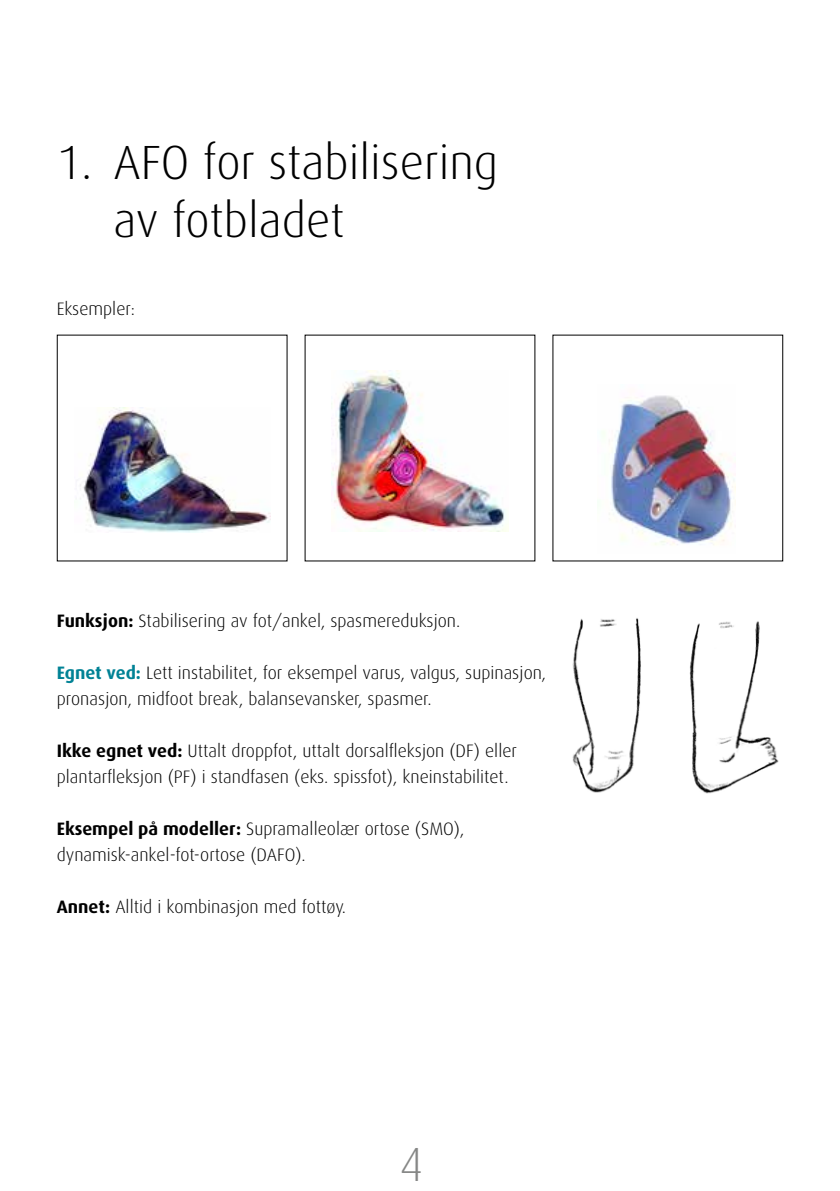
<style>
.page{position:relative;width:840px;height:1191px;background:#fff}
.page>*{position:absolute;margin:0;border:0;box-sizing:border-box;transform-origin:0 0}
.t1{font:300 48px/57.6px "Dax";color:#000}
.t2{font:300 48px "Dax";color:#868786}
.t3{font:300 18px/26px "Dax";color:#000}
.s1{font-weight:700}
.s2{font-weight:700;color:#008295}
</style>
<div class="page">
<img style="left:80px;top:407px;width:190px;height:125px">
<img style="left:331px;top:370px;width:177px;height:161px">
<img style="left:602px;top:395px;width:133px;height:150px">
<img style="left:572px;top:618px;width:207px;height:176px">
<h1 class="t1" style="left:113px;top:134px;width:386px;text-indent:-57px">1. AFO for stabilisering av fotbladet</h1>
<p class="t3" style="left:57px;top:296px;width:80px">Eksempler:</p>
<p class="t3" style="left:57px;top:608px;width:405px"><span class="s1">Funksjon:</span> Stabilisering av fot/ankel, spasmereduksjon.</p>
<p class="t3" style="left:57px;top:660px;width:491px"><span class="s2">Egnet ved:</span> Lett instabilitet, for eksempel varus, valgus, supinasjon, pronasjon, midfoot break, balansevansker, spasmer.</p>
<p class="t3" style="left:57px;top:738px;width:461px"><span class="s1">Ikke egnet ved:</span> Uttalt droppfot, uttalt dorsalfleksjon (DF) eller plantarfleksjon (PF) i standfasen (eks. spissfot), kneinstabilitet.</p>
<p class="t3" style="left:57px;top:816px;width:409px"><span class="s1">Eksempel på modeller:</span> Supramalleolær ortose (SMO), dynamisk-ankel-fot-ortose (DAFO).</p>
<p class="t3" style="left:57px;top:893px;width:291px"><span class="s1">Annet:</span> Alltid i kombinasjon med fottøy.</p>
<h1 class="t2" style="left:399px;top:1138px;width:26px">4</h1>
</div>
